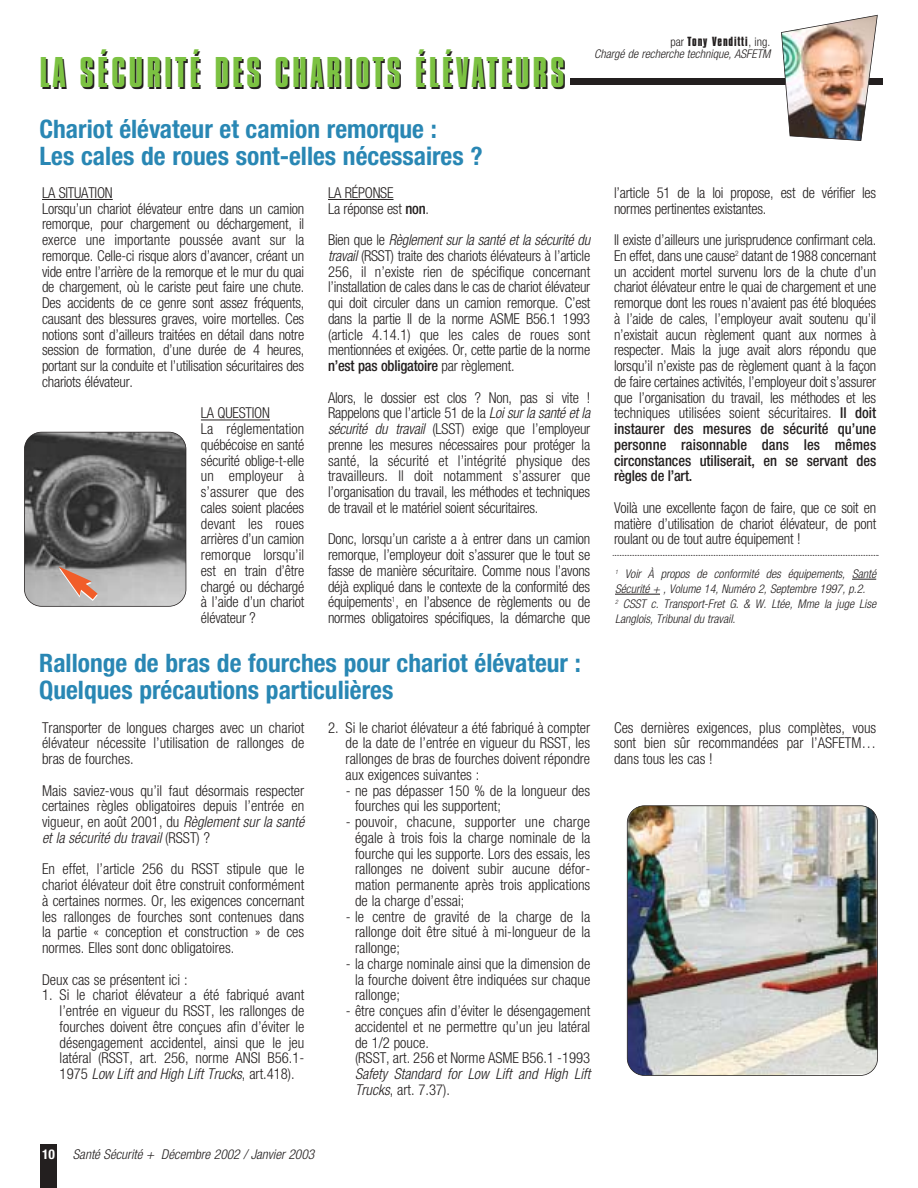
<style>
.page{position:relative;width:918px;height:1188px;background:#fff}
.page>*{position:absolute;margin:0;border:0;box-sizing:border-box;transform-origin:0 0}
.t1{font:45px "Compacta Plain";letter-spacing:.065em;color:#231f1f}
.t2{font:700 condensed 25.5px/27px "Helvetica Neue";color:#2987b4}
.t3{font:300 condensed 15px/15.8px "Helvetica Neue";letter-spacing:-.015em;color:#231f1f;text-align:justify}
.t4{font:italic 300 condensed 15px/15.8px "Helvetica Neue";color:#231f1f}
.t5{font:13.8px "Compacta Bold Plain";letter-spacing:.055em;color:#231f1f}
.t6{font:italic 300 condensed 13.5px "Helvetica Neue";color:#231f1f}
.t7{font:700 condensed 13.5px "Helvetica Neue";color:#fff}
.t8{font:italic 300 condensed 12px/15px "Helvetica Neue";color:#231f1f}
.s1{font-family:"Helvetica Neue";font-weight:300;font-stretch:condensed;font-size:12px}
.s2{font-weight:500}
.s3{font-style:italic}
.s4{font-style:normal}
</style>
<div class="page">
<div style="left:41px;top:1145px;width:16px;height:43px;background:#231f1f"></div>
<hr style="left:42px;top:199px;width:71px;height:1px;background:#231f1f">
<hr style="left:201px;top:420px;width:69px;height:1px;background:#231f1f">
<hr style="left:328px;top:199px;width:66px;height:1px;background:#231f1f">
<div style="left:570px;top:79px;width:313px;height:6px;background:#231f1f"></div>
<img style="left:781px;top:15px;width:97px;height:126px">
<svg style="left:613px;top:555px;width:266px;height:1px"></svg>
<svg style="left:852px;top:579px;width:24px;height:1px"></svg>
<hr style="left:615px;top:594px;width:45px;height:1px;background:#231f1f">
<img style="left:24px;top:432px;width:162px;height:174px;border-radius:17px">
<div style="left:24px;top:432px;width:162px;height:175px;border:2px solid #231f1f;border-radius:18px"></div>
<svg style="left:59px;top:567px;width:47px;height:40px;background:#c2a297"></svg>
<img style="left:627px;top:806px;width:251px;height:269px;border-radius:17px">
<div style="left:627px;top:805px;width:251px;height:271px;border:2px solid #231f1f;border-radius:18px"></div>
<h1 class="t1" style="left:41px;top:56px;width:527px">LA SÉCURITÉ DES CHARIOTS ÉLÉVATEURS</h1>
<h2 class="t2" style="left:40px;top:117px;width:445px">Chariot élévateur et camion remorque :<br>Les cales de roues sont-elles nécessaires ?</h2>
<p class="t5" style="left:671px;top:36px;width:101px"><span class="s1">par</span> Tony Venditti<span class="s1">, ing.</span></p>
<p class="t8" style="left:594px;top:47px;width:178px">Chargé de recherche technique, ASFETM</p>
<p class="t3" style="left:42px;top:186px;width:264px;text-align:left">LA SITUATION<br>Lorsqu’un chariot élévateur entre dans un camion remorque, pour chargement ou déchargement, il exerce une importante poussée avant sur la remorque. Celle-ci risque alors d’avancer, créant un vide entre l’arrière de la remorque et le mur du quai de chargement, où le cariste peut faire une chute.<br>Des accidents de ce genre sont assez fréquents, causant des blessures graves, voire mortelles. Ces notions sont d’ailleurs traitées en détail dans notre session de formation, d’une durée de 4 heures, portant sur la conduite et l’utilisation sécuritaires des chariots élévateur.</p>
<p class="t3" style="left:201px;top:407px;width:105px;text-align:left">LA QUESTION<br>La réglementation québécoise en santé sécurité oblige-t-elle un employeur à s’assurer que des cales soient placées devant les roues arrières d’un camion remorque lorsqu’il est en train d’être chargé ou déchargé à l’aide d’un chariot élévateur ?</p>
<p class="t3" style="left:328px;top:186px;width:102px">LA RÉPONSE<br>La réponse est <span class="s2">non</span>.</p>
<p class="t3" style="left:328px;top:233px;width:264px">Bien que le <span class="s3">Règlement sur la santé et la sécurité du travail</span> (RSST) traite des chariots élévateurs à l’article 256, il n’existe rien de spécifique concernant l’installation de cales dans le cas de chariot élévateur qui doit circuler dans un camion remorque. C’est dans la partie II de la norme ASME B56.1 1993 (article 4.14.1) que les cales de roues sont mentionnées et exigées. Or, cette partie de la norme <span class="s2">n’est pas obligatoire</span> par règlement.</p>
<p class="t3" style="left:328px;top:391px;width:264px">Alors, le dossier est clos ? Non, pas si vite !<br>Rappelons que l’article 51 de la <span class="s3">Loi sur la santé et la sécurité du travail</span> (LSST) exige que l’employeur prenne les mesures nécessaires pour protéger la santé, la sécurité et l’intégrité physique des travailleurs. Il doit notamment s’assurer que l’organisation du travail, les méthodes et techniques de travail et le matériel soient sécuritaires.</p>
<p class="t3" style="left:328px;top:533px;width:264px">Donc, lorsqu’un cariste a à entrer dans un camion remorque, l’employeur doit s’assurer que le tout se fasse de manière sécuritaire. Comme nous l’avons déjà expliqué dans le contexte de la conformité des équipements<sup>1</sup>, en l’absence de règlements ou de normes obligatoires spécifiques, la démarche que</p>
<h2 class="t2" style="left:39px;top:652px;width:543px">Rallonge de bras de fourches pour chariot élévateur :<br>Quelques précautions particulières</h2>
<p class="t3" style="left:42px;top:721px;width:264px">Transporter de longues charges avec un chariot élévateur nécessite l’utilisation de rallonges de bras de fourches.</p>
<p class="t3" style="left:42px;top:784px;width:264px">Mais saviez-vous qu’il faut désormais respecter certaines règles obligatoires depuis l’entrée en vigueur, en août 2001, du <span class="s3">Règlement sur la santé et la sécurité du travail</span> (RSST) ?</p>
<p class="t3" style="left:42px;top:863px;width:264px">En effet, l’article 256 du RSST stipule que le chariot élévateur doit être construit conformément à certaines normes. Or, les exigences concernant les rallonges de fourches sont contenues dans la partie « conception et construction » de ces normes. Elles sont donc obligatoires.</p>
<p class="t3" style="left:42px;top:973px;width:147px">Deux cas se présentent ici :</p>
<p class="t3" style="left:60px;top:989px;width:246px;text-indent:-18px">1. Si le chariot élévateur a été fabriqué avant l’entrée en vigueur du RSST, les rallonges de fourches doivent être conçues afin d’éviter le désengagement accidentel, ainsi que le jeu latéral (RSST, art. 256, norme ANSI B56.1- 1975 <span class="s3">Low Lift and High Lift Trucks</span>, art.418).</p>
<p class="t3" style="left:346px;top:721px;width:246px;text-indent:-18px">2. Si le chariot élévateur a été fabriqué à compter de la date de l’entrée en vigueur du RSST, les rallonges de bras de fourches doivent répondre aux exigences suivantes :</p>
<p class="t3" style="left:355px;top:784px;width:237px;text-indent:-9px">- ne pas dépasser 150 % de la longueur des fourches qui les supportent;</p>
<p class="t3" style="left:355px;top:815px;width:237px;text-indent:-9px">- pouvoir, chacune, supporter une charge égale à trois fois la charge nominale de la fourche qui les supporte. Lors des essais, les rallonges ne doivent subir aucune défor&shy;mation permanente après trois applications de la charge d’essai;</p>
<p class="t3" style="left:355px;top:910px;width:237px;text-indent:-9px">- le centre de gravité de la charge de la rallonge doit être situé à mi-longueur de la rallonge;</p>
<p class="t3" style="left:355px;top:957px;width:237px;text-indent:-9px">- la charge nominale ainsi que la dimension de la fourche doivent être indiquées sur chaque rallonge;</p>
<p class="t3" style="left:355px;top:1004px;width:237px;text-align:left;text-indent:-9px">- être conçues afin d’éviter le désengagement accidentel et ne permettre qu’un jeu latéral de 1/2 pouce.<br>(RSST, art. 256 et Norme ASME B56.1 -1993</p>
<p class="t4" style="left:355px;top:1067px;width:237px">Safety Standard for Low Lift and High Lift<br>Trucks<span class="s4">, art. 7.37).</span></p>
<p class="t7" style="left:42px;top:1149px;width:14px">10</p>
<p class="t6" style="left:73px;top:1149px;width:243px">Santé Sécurité + Décembre 2002 / Janvier 2003</p>
<p class="t3" style="left:614px;top:186px;width:264px">l’article 51 de la loi propose, est de vérifier les normes pertinentes existantes.</p>
<p class="t3" style="left:614px;top:233px;width:264px">Il existe d’ailleurs une jurisprudence confirmant cela.<br>En effet, dans une cause<sup>2</sup> datant de 1988 concernant un accident mortel survenu lors de la chute d’un chariot élévateur entre le quai de chargement et une remorque dont les roues n’avaient pas été bloquées à l’aide de cales, l’employeur avait soutenu qu’il n’existait aucun règlement quant aux normes à respecter. Mais la juge avait alors répondu que lorsqu’il n’existe pas de règlement quant à la façon de faire certaines activités, l’employeur doit s’assurer que l’organisation du travail, les méthodes et les techniques utilisées soient sécuritaires. <span class="s2">Il doit instaurer des mesures de sécurité qu’une personne raisonnable dans les mêmes circonstances utiliserait, en se servant des règles de l’art.</span></p>
<p class="t3" style="left:614px;top:501px;width:264px">Voilà une excellente façon de faire, que ce soit en matière d’utilisation de chariot élévateur, de pont roulant ou de tout autre équipement !</p>
<p class="t8" style="left:615px;top:567px;width:263px"><sup>1</sup> Voir À propos de conformité des équipements, Santé Sécurité + , Volume 14, Numéro 2, Septembre 1997, p.2.<br><sup>2</sup> CSST c. Transport-Fret G. &amp; W. Ltée, Mme la juge Lise Langlois, Tribunal du travail.</p>
<p class="t3" style="left:614px;top:721px;width:264px">Ces dernières exigences, plus complètes, vous sont bien sûr recommandées par l’ASFETM… dans tous les cas !</p>
</div>
